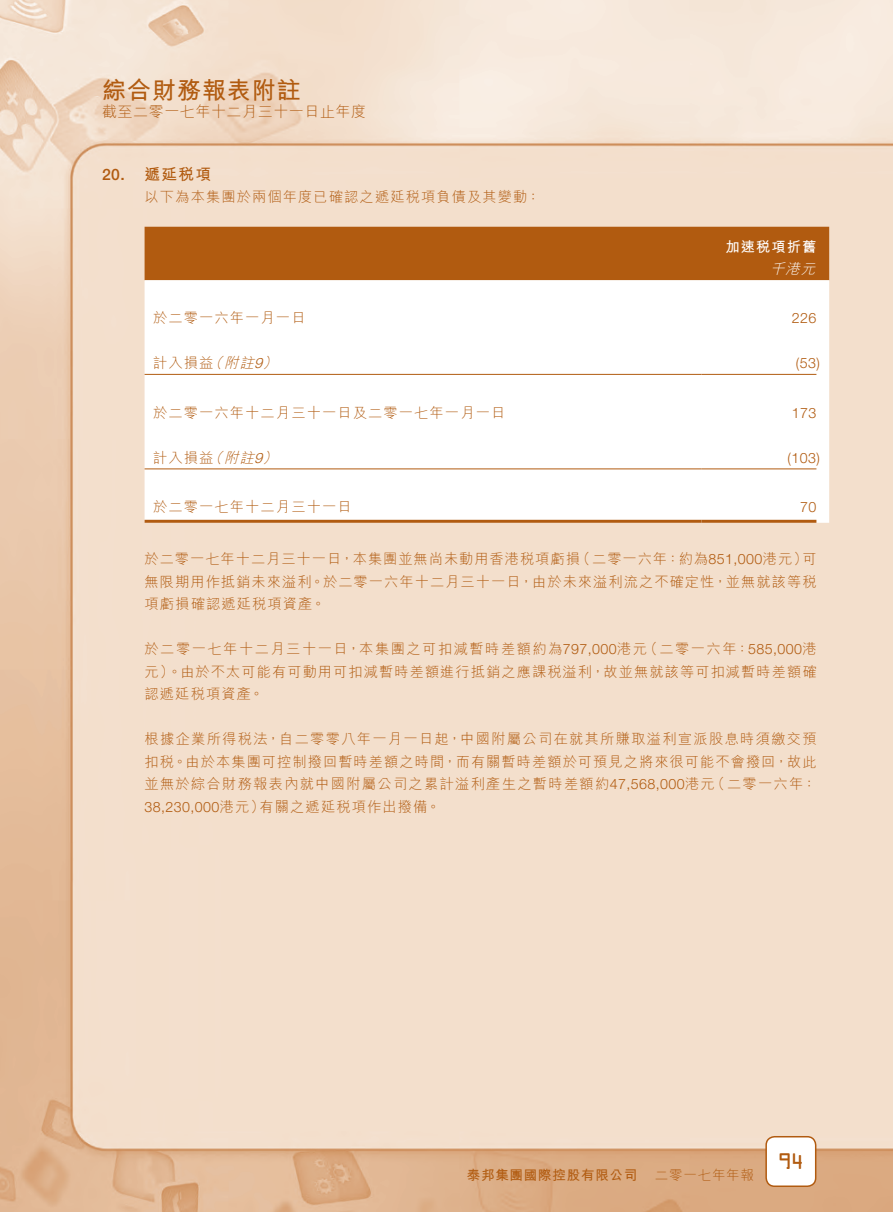
<style>
.page{position:relative;width:893px;height:1212px;background:#fff}
.page>*{position:absolute;margin:0;border:0;box-sizing:border-box;transform-origin:0 0}
.t1{font:700 24px "M Hei HK";letter-spacing:.04em;color:#b15b10}
.t2{font:20.25px "OCRA Std";color:#b15b10}
.Heading_1{font:700 15.75px "M Hei HK";color:#b15b10}
.Heading_1-2{font:500 15.75px "Helvetica Neue LT Std";color:#b15b10}
.t3{font:300 15px "M Hei HK";letter-spacing:.04em;color:#b15b10}
.Body_Text{font:300 14.25px/22.5px "M Hei HK";letter-spacing:.08em;color:#b15b10}
.Body_Text-2{font:300 14.25px "Helvetica Neue LT Std";letter-spacing:.03em;color:#b15b10}
.Body_Text-3{font:italic 300 14.25px "M Hei HK";color:#b15b10}
.Body_Text-4{font:700 14.25px "M Hei HK";letter-spacing:.08em;color:#fff}
.Body_Text-5{font:italic 300 14.25px "M Hei HK";color:#fff}
.t4{font:700 13.5px "M Hei HK";letter-spacing:.06em;color:#b15b10}
.t5{font:300 13.5px "M Hei HK";letter-spacing:.06em;color:#b15b10}
.s1{font-family:"Helvetica Neue LT Std"}
.s2{font-family:"M Hei HK"}
</style>
<div class="page">
<img style="left:1px;top:0;width:892px;height:1212px">
<img style="left:0;top:0;width:1px;height:1212px">
<div style="left:766px;top:1137px;width:50px;height:49px;background:#fff;border-radius:9px"></div>
<div style="left:765px;top:1136px;width:51px;height:51px;border:2px solid #b15b10;border-radius:9px"></div>
<div style="left:145px;top:227px;width:684px;height:53px;background:#b15b10"></div>
<svg style="left:145px;top:280px;width:684px;height:243px"></svg>
<hr style="left:145px;top:374px;width:557px;height:1px;background:#b15b10">
<hr style="left:702px;top:374px;width:114px;height:1px;background:#b15b10">
<hr style="left:145px;top:468px;width:557px;height:1px;background:#b15b10">
<hr style="left:702px;top:468px;width:114px;height:1px;background:#b15b10">
<hr style="left:145px;top:520px;width:557px;height:3px;background:#b15b10">
<hr style="left:702px;top:520px;width:114px;height:3px;background:#b15b10">
<h1 class="t1" style="left:102px;top:73px;width:200px">綜合財務報表附註</h1>
<p class="t3" style="left:102px;top:104px;width:266px">截至二零一七年十二月三十一日止年度</p>
<p class="Heading_1-2" style="left:102px;top:165px;width:24px">20.</p>
<p class="Heading_1" style="left:145px;top:163px;width:68px">遞延稅項</p>
<p class="Body_Text" style="left:145px;top:186px;width:397px">以下為本集團於兩個年度已確認之遞延稅項負債及其變動：</p>
<p class="Body_Text" style="left:153px;top:307px;width:154px">於二零一六年一月一日</p>
<p class="Body_Text-4" style="left:725px;top:236px;width:93px">加速稅項折舊</p>
<p class="Body_Text-5" style="left:770px;top:262px;width:50px">千港元</p>
<p class="Body_Text-2" style="left:792px;top:310px;width:26px">226</p>
<p class="Body_Text-3" style="left:208px;top:356px;width:51px">（附註</p>
<p class="Body_Text-3" style="left:254px;top:356px;width:28px">(<span class="s1">9</span></p>
<p class="Body_Text" style="left:153px;top:352px;width:62px">計入損益</p>
<p class="Body_Text-2" style="left:796px;top:355px;width:25px">)53(</p>
<p class="Body_Text" style="left:153px;top:401px;width:354px">於二零一六年十二月三十一日及二零一七年一月一日</p>
<p class="Body_Text-2" style="left:792px;top:404px;width:26px">173</p>
<p class="Body_Text-3" style="left:208px;top:450px;width:51px">（附註</p>
<p class="Body_Text-3" style="left:254px;top:450px;width:28px">(<span class="s1">9</span></p>
<p class="Body_Text" style="left:153px;top:446px;width:62px">計入損益</p>
<p class="Body_Text-2" style="left:788px;top:449px;width:34px">)103(</p>
<p class="Body_Text" style="left:153px;top:496px;width:200px">於二零一七年十二月三十一日</p>
<p class="Body_Text-2" style="left:800px;top:499px;width:18px">70</p>
<p class="Body_Text" style="left:576px;top:547px;width:233px">（二零一六年：約為<span class="s1">851,000</span>港元）</p>
<p class="Body_Text" style="left:145px;top:547px;width:673px">於二零一七年十二月三十一日，本集團並無尚未動用香港稅項虧損<br>無限期用作抵銷未來溢利。於二零一六年十二月三十一日，由於未來溢利流之不確定性，並無就該等稅項虧損確認遞延稅項資產。</p>
<p class="Body_Text" style="left:643px;top:637px;width:175px">（二零一六年：<span class="s1">585,000</span>港</p>
<p class="Body_Text" style="left:802px;top:547px;width:16px">可</p>
<p class="Body_Text" style="left:145px;top:637px;width:674px">於二零一七年十二月三十一日，本集團之可扣減暫時差額約為<span class="s1">797,000</span>港元<br>元）。由於不太可能有可動用可扣減暫時差額進行抵銷之應課稅溢利，故並無就該等可扣減暫時差額確認遞延稅項資產。</p>
<p class="Body_Text" style="left:145px;top:727px;width:674px;text-align:right">根據企業所得稅法，自二零零八年一月一日起，中國附屬公司在就其所賺取溢利宣派股息時須繳交預扣稅。由於本集團可控制撥回暫時差額之時間，而有關暫時差額於可預見之將來很可能不會撥回，故此（二零一六年：</p>
<p class="Body_Text" style="left:260px;top:772px;width:457px;text-indent:-115px">並無於綜合財務報表內就中國附屬公司之累計溢利產生之暫時差額約<span class="s1">47,568,000</span>港元有關之遞延稅項作出撥備。</p>
<p class="Body_Text-2" style="left:145px;top:798px;width:122px">38,230,000<span class="s2">港元）</span></p>
<p class="t4" style="left:467px;top:1165px;width:172px">泰邦集團國際控股有限公司</p>
<p class="t5" style="left:655px;top:1168px;width:101px">二零一七年年報</p>
<h2 class="t2" style="left:777px;top:1152px;width:29px">94</h2>
</div>
